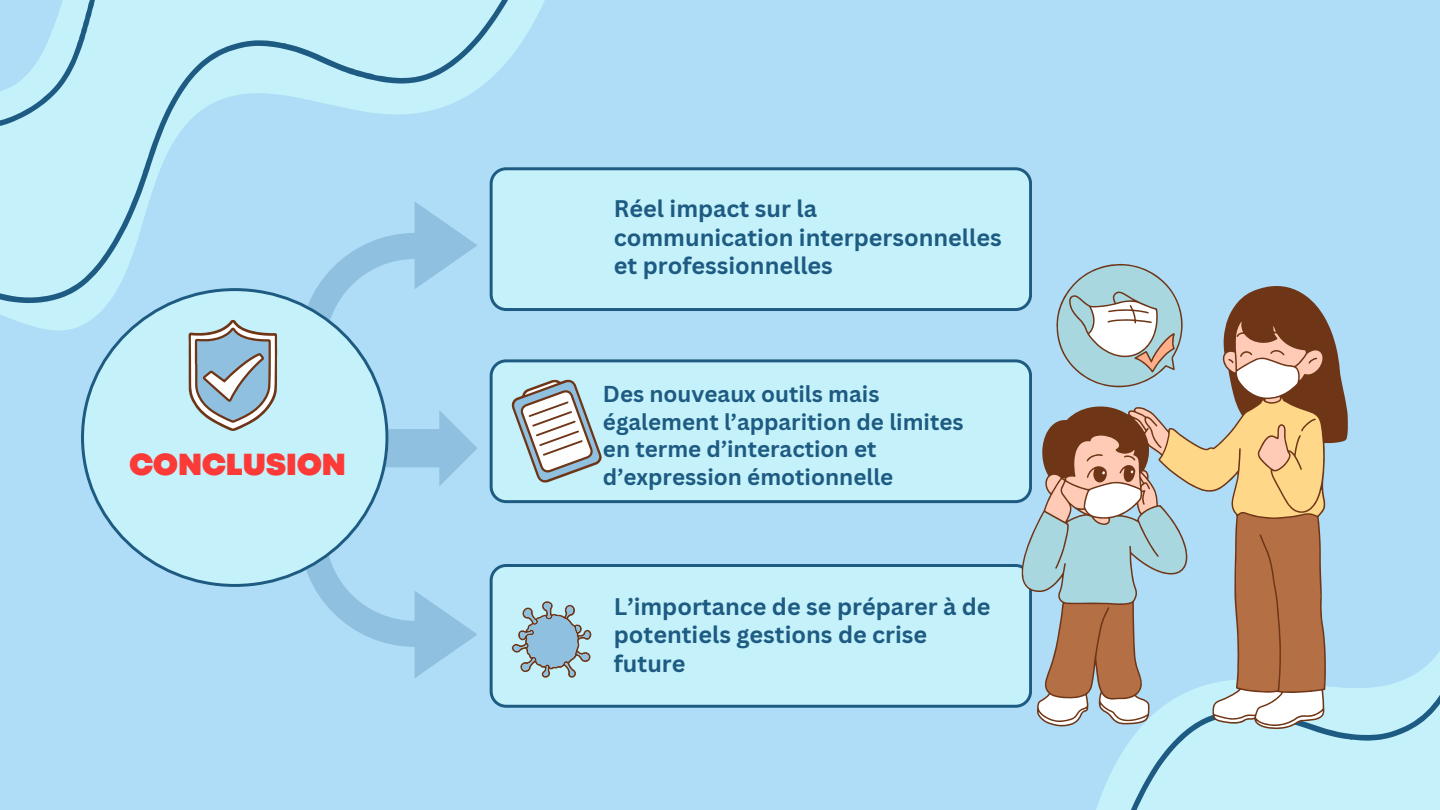
<style>
.page{position:relative;width:1440px;height:810px;background:#afdcf6}
.page>*{position:absolute;margin:0;border:0;box-sizing:border-box;transform-origin:0 0}
.t1{font:900 32px "Codec Pro";color:#fc3a37}
.t2{font:700 23.4px/28.5px "Canva Sans";color:#1e5b82}
.t3{font:700 22.4px/27.8px "Canva Sans";color:#1e5b82}
</style>
<div class="page">
<svg style="left:1096px;top:729px;width:87px;height:81px;fill:#c4f1fa"></svg>
<svg style="left:1183px;top:652px;width:257px;height:158px;background:#bdeaf6"></svg>
<svg style="left:0;top:0;width:575px;height:504px"></svg>
<svg style="left:0;top:0;width:483px;height:226px;fill:#c4f1fa"></svg>
<div style="left:490px;top:564px;width:532px;height:144px;background:#c4f1fa"></div>
<div style="left:490px;top:359px;width:532px;height:144px;background:#c4f1fa"></div>
<svg style="left:512px;top:380px;width:91px;height:102px;background:#bfcbcd"></svg>
<div style="left:490px;top:167px;width:542px;height:144px;background:#c4f1fa"></div>
<svg style="left:314px;top:587px;width:163px;height:91px"></svg>
<svg style="left:299px;top:202px;width:179px;height:146px"></svg>
<svg style="left:388px;top:410px;width:90px;height:76px"></svg>
<svg style="left:81px;top:288px;width:307px;height:299px"></svg>
<svg style="left:189px;top:320px;width:88px;height:111px;background:#a9bcc5"></svg>
<svg style="left:512px;top:601px;width:79px;height:77px;background:#a3c4d0"></svg>
<svg style="left:1022px;top:264px;width:326px;height:465px"></svg>
<svg style="left:1023px;top:263px;width:163px;height:341px"></svg>
<svg style="left:1038px;top:301px;width:285px;height:427px"></svg>
<p class="t1" style="left:129px;top:453px;width:218px">CONCLUSION</p>
<p class="t2" style="left:614px;top:194px;width:389px">Réel impact sur la communication interpersonnelles et professionnelles</p>
<p class="t3" style="left:603px;top:379px;width:362px">Des nouveaux outils mais également l’apparition de limites en terme d’interaction et d’expression émotionnelle</p>
<p class="t2" style="left:614px;top:591px;width:378px">L’importance de se préparer à de potentiels gestions de crise future</p>
</div>
